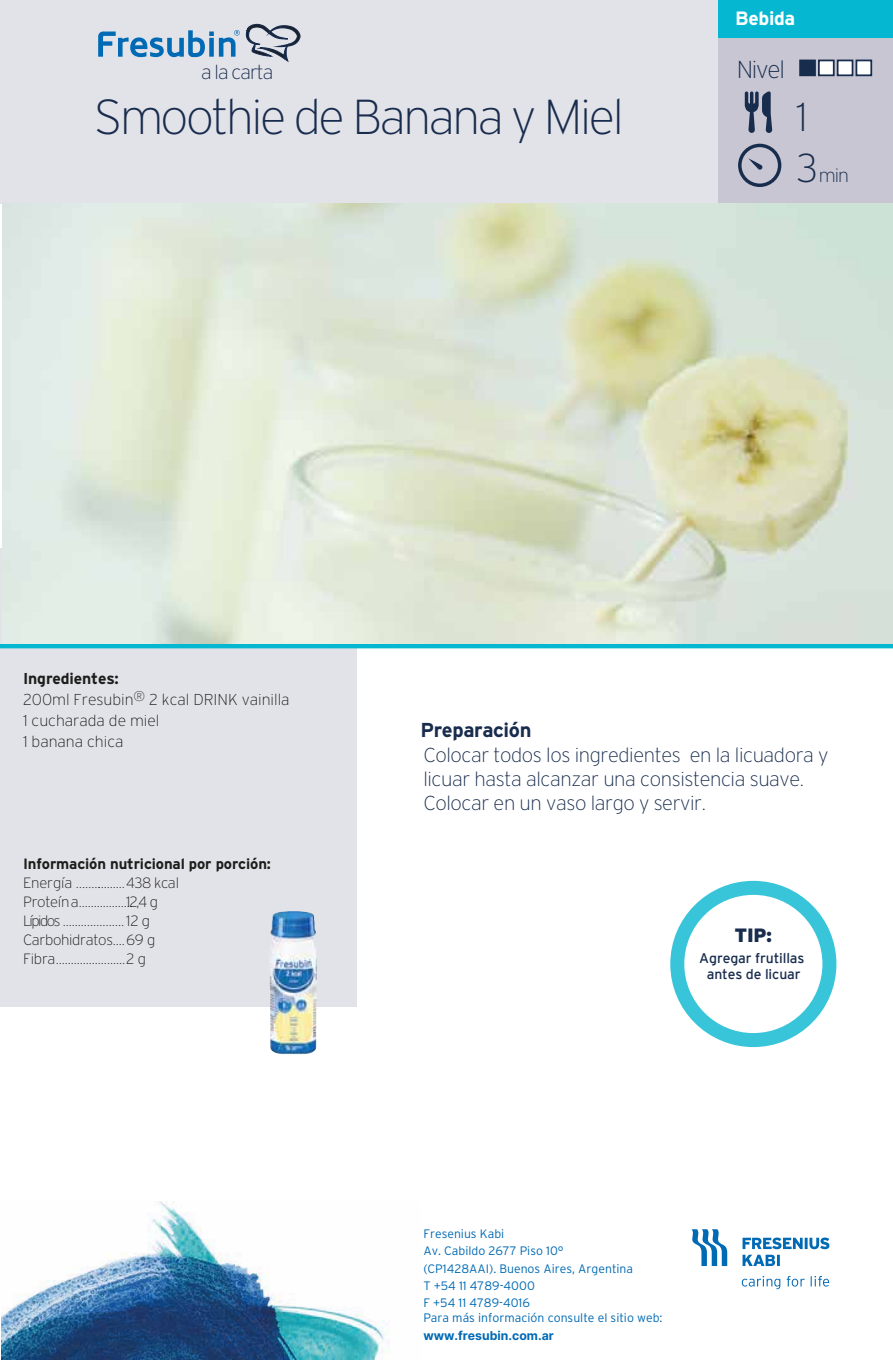
<style>
.page{position:relative;width:893px;height:1360px;background:#fff}
.page>*{position:absolute;margin:0;border:0;box-sizing:border-box;transform-origin:0 0}
.t1{font:200 49px "Interstate";letter-spacing:-.05em;color:#182c4d}
.t2{font:200 40.25px "Interstate";color:#182c4d}
.t3{font:200 24.5px "Interstate";letter-spacing:-.05em;color:#182c4d}
.t4{font:200 20.12px/24.2px "Interstate";letter-spacing:-.02em;color:#182c4d}
.t5{font:700 20.12px "Interstate";letter-spacing:-.02em;color:#182c4d}
.t6{font:200 19.78px "Interstate";letter-spacing:-.05em;color:#182c4d}
.t7{font:700 19.25px "Interstate";letter-spacing:-.02em;color:#fff}
.t8{font:200 19.25px "Interstate";color:#182c4d}
.t9{font:900 19.25px "Interstate";color:#182c4d}
.t10{font:200 15.75px/21px "Interstate";color:#1d1d1b}
.t11{font:200 14.88px/18.9px "Interstate";letter-spacing:-.02em;color:#1d1d1b}
.t12{font:700 14.88px "Interstate";letter-spacing:-.01em;color:#1d1d1b}
.t13{font:14px/16.8px "Interstate";letter-spacing:-.01em;color:#182c4d;text-align:center}
.t14{font:300 12.25px/17.2px "Interstate";color:#006ab4}
.t15{font:700 12.25px "Inter";color:#006ab4}
.s1{font-size:40.25px}
.s2{font-weight:700}
</style>
<div class="page">
<div style="left:0;top:548px;width:356px;height:458px;background:#e2e2e9"></div>
<div style="left:0;top:0;width:893px;height:203px;background:#e2e2e9"></div>
<div style="left:718px;top:0;width:175px;height:203px;background:#c7c6d2"></div>
<div style="left:718px;top:0;width:175px;height:37px;background:#06b7d1"></div>
<svg style="left:738px;top:144px;width:43px;height:43px"></svg>
<svg style="left:745px;top:91px;width:27px;height:42px"></svg>
<div style="left:799px;top:60px;width:17px;height:16px;background:#182c4d;border:2px solid #182c4d"></div>
<div style="left:837px;top:60px;width:16px;height:16px;background:#fff;border:2px solid #182c4d"></div>
<div style="left:818px;top:60px;width:17px;height:16px;background:#fff;border:2px solid #182c4d"></div>
<img style="left:3px;top:203px;width:890px;height:441px">
<div style="left:855px;top:60px;width:17px;height:16px;background:#fff;border:2px solid #182c4d"></div>
<svg style="left:692px;top:1229px;width:35px;height:36px"></svg>
<svg style="left:742px;top:1237px;width:87px;height:28px"></svg>
<svg style="left:742px;top:1276px;width:87px;height:12px"></svg>
<svg style="left:98px;top:24px;width:203px;height:39px"></svg>
<hr style="left:0;top:644px;width:893px;height:4px;background:#06b7d1">
<div style="left:670px;top:880px;width:166px;height:166px;border:14px solid #38c5da;border-radius:50%"></div>
<img style="left:1px;top:1201px;width:389px;height:158px">
<img style="left:269px;top:911px;width:48px;height:143px">
<h3 class="t6" style="left:201px;top:62px;width:74px">a la carta</h3>
<h1 class="t1" style="left:94px;top:89px;width:531px">Smoothie de Banana y Miel</h1>
<h3 class="t7" style="left:735px;top:8px;width:61px">Bebida</h3>
<h3 class="t3" style="left:737px;top:56px;width:50px">Nivel</h3>
<h2 class="t2" style="left:796px;top:95px;width:13px">1</h2>
<h3 class="t8" style="left:796px;top:165px;width:54px"><span class="s1">3</span>min</h3>
<p class="t10" style="left:23px;top:667px;width:268px"><span class="s2">Ingredientes:<br></span>200ml Fresubin<sup>®</sup> 2 kcal DRINK vainilla<br>1 cucharada de miel<br>1 banana chica</p>
<p class="t12" style="left:23px;top:855px;width:249px">Información nutricional por porción:</p>
<p class="t11" style="left:23px;top:873px;width:158px">Energía ……..........438 kcal<br>Proteína.................12,4. g<br>Lípidos .......………….12 g<br>Carbohidratos....69 g<br>Fibra.......................2 g</p>
<h3 class="t5" style="left:420px;top:719px;width:113px">Preparación</h3>
<h3 class="t4" style="left:423px;top:742px;width:407px">Colocar todos los ingredientes en la licuadora y licuar hasta alcanzar una consistencia suave.<br>Colocar en un vaso largo y servir.</h3>
<h3 class="t9" style="left:734px;top:923px;width:39px">TIP:</h3>
<p class="t13" style="left:699px;top:949px;width:107px">Agregar frutillas antes de licuar</p>
<p class="t14" style="left:423px;top:1225px;width:211px">Fresenius Kabi<br>Av. Cabildo 2677 Piso 10° (CP1428AAI). Buenos Aires, Argentina<br>T +54 11 4789-4000<br>F +54 11 4789-4016</p>
<p class="t15" style="left:423px;top:1326px;width:132px">www.fresubin.com.ar</p>
<p class="t14" style="left:423px;top:1309px;width:241px">Para más información consulte el sitio web:</p>
</div>
